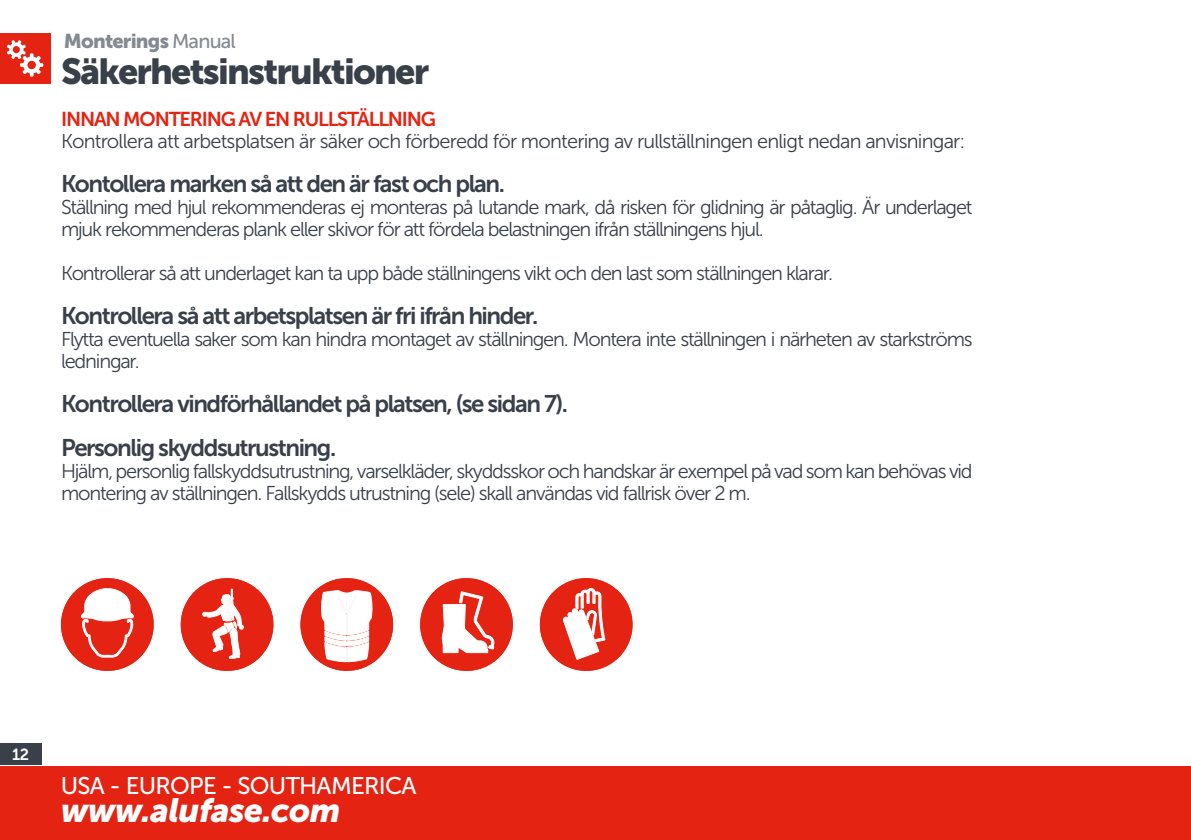
<style>
.page{position:relative;width:1191px;height:840px;background:#fff}
.page>*{position:absolute;margin:0;border:0;box-sizing:border-box;transform-origin:0 0}
.t1{font:36px "Museo Sans 900";letter-spacing:-.05em;color:#3a4049}
.t2{font:italic 33.6px "Museo Sans 900";letter-spacing:-.02em;color:#fff}
.t3{font:24px/44px "Museo Sans 700";letter-spacing:-.06em;color:#3a4049}
.t4{font:24px "Museo Sans 500";letter-spacing:-.03em;color:#fff}
.t5{font:20px/22px "Museo Sans 300";letter-spacing:-.06em;color:#3a4049}
.t6{font:20px "Museo Sans 300";letter-spacing:-.04em;color:#3a4049}
.t7{font:20px "Museo Sans 700";letter-spacing:-.06em;color:#e42313}
.t8{font:20px "Museo Sans 900";letter-spacing:-.04em;color:#848a90}
.t9{font:16px "Museo Sans 700";color:#fff}
.s1{font-family:"Museo Sans 500"}
</style>
<div class="page">
<div style="left:0;top:743px;width:41px;height:21px;background:#3a4049"></div>
<div style="left:0;top:765px;width:1191px;height:74px;background:#e42313"></div>
<div style="left:61px;top:578px;width:93px;height:92px;background:#e42313;border-radius:50%"></div>
<svg style="left:81px;top:588px;width:52px;height:68px"></svg>
<div style="left:300px;top:578px;width:93px;height:92px;background:#e42313;border-radius:50%"></div>
<svg style="left:321px;top:590px;width:52px;height:71px;background:#fbe0de"></svg>
<div style="left:420px;top:578px;width:93px;height:92px;background:#e42313;border-radius:50%"></div>
<svg style="left:442px;top:591px;width:52px;height:61px"></svg>
<div style="left:540px;top:578px;width:92px;height:92px;background:#e42313;border-radius:50%"></div>
<svg style="left:563px;top:588px;width:42px;height:71px"></svg>
<div style="left:181px;top:578px;width:92px;height:92px;background:#e42313;border-radius:50%"></div>
<svg style="left:202px;top:588px;width:42px;height:70px"></svg>
<div style="left:0;top:33px;width:50px;height:51px;background:#e42313"></div>
<svg style="left:7px;top:40px;width:36px;height:37px"></svg>
<p class="t8" style="left:64px;top:30px;width:173px">Monterings <span class="s1">Manual</span></p>
<h1 class="t1" style="left:61px;top:51px;width:370px">Säkerhetsinstruktioner</h1>
<p class="t7" style="left:61px;top:108px;width:376px">INNAN MONTERING AV EN RULLSTÄLLNING</p>
<p class="t6" style="left:61px;top:130px;width:906px">Kontrollera att arbetsplatsen är säker och förberedd för montering av rullställningen enligt nedan anvisningar:</p>
<p class="t3" style="left:61px;top:161px;width:445px">Kontollera marken så att den är fast och plan.</p>
<p class="t5" style="left:61px;top:196px;width:913px">Ställning med hjul rekommenderas ej monteras på lutande mark, då risken för glidning är påtaglig. Är underlaget mjuk rekommenderas plank eller skivor för att fördela belastningen ifrån ställningens hjul.</p>
<p class="t5" style="left:61px;top:262px;width:773px">Kontrollerar så att underlaget kan ta upp både ställningens vikt och den last som ställningen klarar.</p>
<p class="t3" style="left:61px;top:293px;width:479px">Kontrollera så att arbetsplatsen är fri ifrån hinder.</p>
<p class="t5" style="left:61px;top:328px;width:913px">Flytta eventuella saker som kan hindra montaget av ställningen. Montera inte ställningen i närheten av starkströms ledningar.</p>
<p class="t3" style="left:61px;top:381px;width:508px">Kontrollera vindförhållandet på platsen, (se sidan 7).<br>Personlig skyddsutrustning.</p>
<p class="t5" style="left:61px;top:460px;width:913px">Hjälm, personlig fallskyddsutrustning, varselkläder, skyddsskor och handskar är exempel på vad som kan behövas vid montering av ställningen. Fallskydds utrustning (sele) skall användas vid fallrisk över 2 m.</p>
<p class="t9" style="left:12px;top:745px;width:18px">12</p>
<p class="t4" style="left:61px;top:771px;width:357px">USA - EUROPE - SOUTHAMERICA</p>
<h2 class="t2" style="left:61px;top:791px;width:281px">www.alufase.com</h2>
</div>
